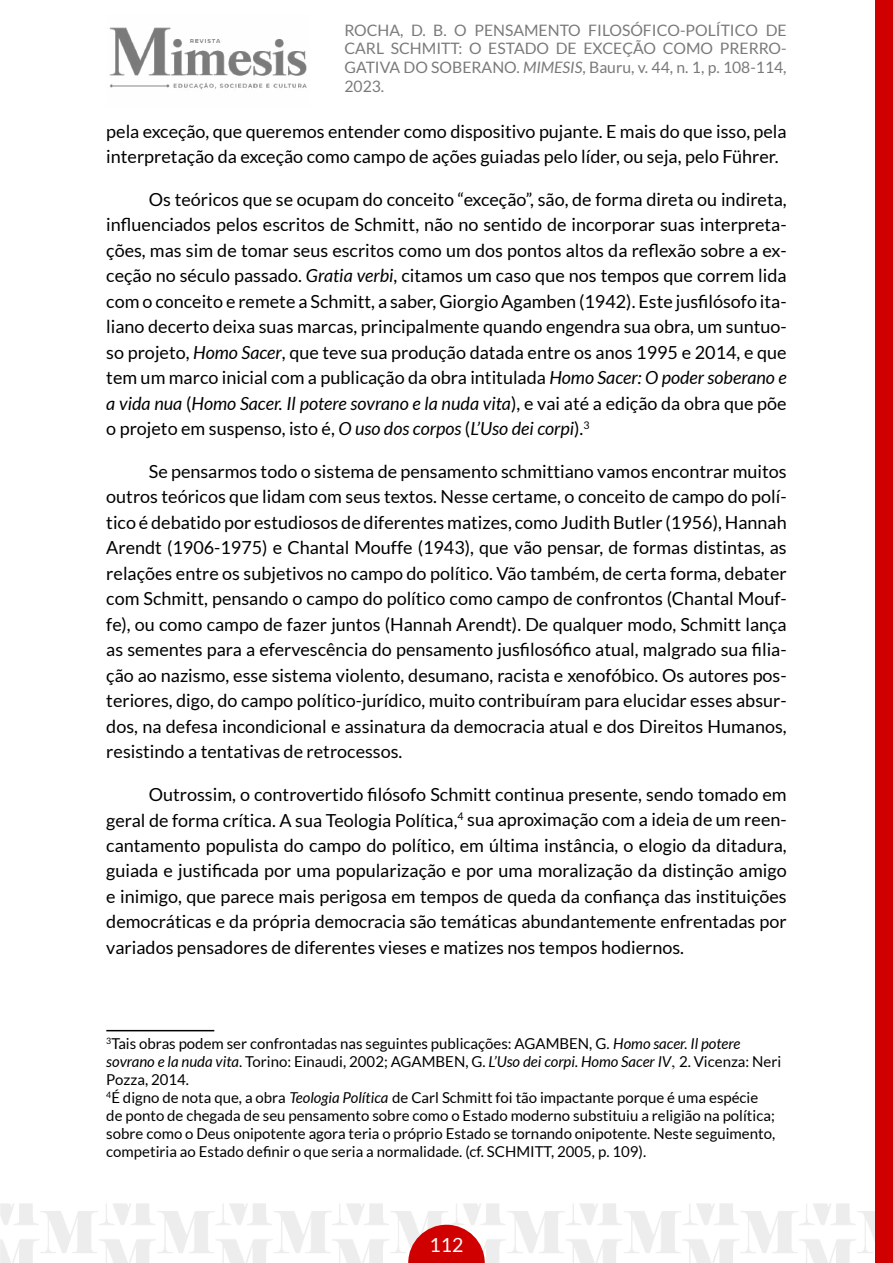
<style>
.page{position:relative;width:893px;height:1263px;background:#fff}
.page>*{position:absolute;margin:0;border:0;box-sizing:border-box;transform-origin:0 0}
.t1{font:19.5px "Lato";color:#fff}
.t2{font:18px/25.5px "Lato";color:#000;text-align:justify}
.t3{font:15.75px/18.9px "Lato";color:#7a7a7a;text-align:justify}
.t4{font:15px/18px "Lato";color:#000}
.s1{font-style:italic}
.s2{font-family:"Times New Roman"}
</style>
<div class="page">
<img style="left:0;top:1203px;width:876px;height:60px">
<img style="left:109px;top:27px;width:198px;height:63px">
<div style="left:876px;top:0;width:17px;height:1263px;background:#d10000"></div>
<svg style="left:408px;top:1225px;width:77px;height:38px;background:#d93535"></svg>
<hr style="left:106px;top:1030px;width:108px;height:1px;background:#000">
<p class="t3" style="left:344px;top:20px;width:444px">ROCHA, D. B. O PENSAMENTO FILOSÓFICO-POLÍTICO DE CARL SCHMITT: O ESTADO DE EXCEÇÃO COMO PRERRO-GATIVA DO SOBERANO. <span class="s1">MIMESIS</span>, Bauru, v. 44, n. 1, p. 108-114, 2023.</p>
<p class="t2" style="left:106px;top:118px;width:682px">pela exceção, que queremos entender como dispositivo pujante. E mais do que isso, pela interpretação da exceção como campo de ações guiadas pelo líder, ou seja, pelo Führer.</p>
<p class="t2" style="left:106px;top:186px;width:682px;text-indent:43px">Os teóricos que se ocupam do conceito “exceção”, são, de forma direta ou indireta, influenciados pelos escritos de Schmitt, não no sentido de incorporar suas interpreta&shy;ções, mas sim de tomar seus escritos como um dos pontos altos da reflexão sobre a ex&shy;ceção no século passado. <span class="s1">Gratia verbi</span>, citamos um caso que nos tempos que correm lida com o conceito e remete a Schmitt, a saber, Giorgio Agamben (1942). Este jusfilósofo ita&shy;liano decerto deixa suas marcas, principalmente quando engendra sua obra, um suntuo&shy;so projeto, <span class="s1">Homo Sacer</span>, que teve sua produção datada entre os anos 1995 e 2014, e que tem um marco inicial com a publicação da obra intitulada <span class="s1">Homo Sacer: O poder soberano e a vida nua</span> (<span class="s1">Homo Sacer. Il potere sovrano e la nuda vita</span>), e vai até a edição da obra que põe o projeto em suspenso, isto é, <span class="s1">O uso dos corpos</span> (<span class="s1">L’Uso dei corpi</span>).<sup>3</sup></p>
<p class="t2" style="left:106px;top:458px;width:682px;text-indent:43px">Se pensarmos todo o sistema de pensamento schmittiano vamos encontrar muitos outros teóricos que lidam com seus textos. Nesse certame, o conceito de campo do polí&shy;tico é debatido por estudiosos de diferentes matizes, como Judith Butler (1956), Hannah Arendt (1906-1975) e Chantal Mouffe (1943), que vão pensar, de formas distintas, as relações entre os subjetivos no campo do político. Vão também, de certa forma, debater com Schmitt, pensando o campo do político como campo de confrontos (Chantal Mouf&shy;fe), ou como campo de fazer juntos (Hannah Arendt). De qualquer modo, Schmitt lança as sementes para a efervescência do pensamento jusfilosófico atual, malgrado sua filia&shy;ção ao nazismo, esse sistema violento, desumano, racista e xenofóbico. Os autores pos&shy;teriores, digo, do campo político-jurídico, muito contribuíram para elucidar esses absur&shy;dos, na defesa incondicional e assinatura da democracia atual e dos Direitos Humanos, resistindo a tentativas de retrocessos.</p>
<p class="t2" style="left:106px;top:782px;width:682px;text-indent:43px">Outrossim, o controvertido filósofo Schmitt continua presente, sendo tomado em geral de forma crítica. A sua Teologia Política,<sup>4</sup> sua aproximação com a ideia de um reen&shy;cantamento populista do campo do político, em última instância, o elogio da ditadura, guiada e justificada por uma popularização e por uma moralização da distinção amigo e inimigo, que parece mais perigosa em tempos de queda da confiança das instituições democráticas e da própria democracia são temáticas abundantemente enfrentadas por variados pensadores de diferentes vieses e matizes nos tempos hodiernos.</p>
<p class="t4" style="left:106px;top:1034px;width:676px"><sup>3</sup>Tais obras podem ser confrontadas nas seguintes publicações: AGAMBEN, G. <span class="s1">Homo sacer. Il potere sovrano e la nuda vita</span>. Torino: Einaudi, 2002; AGAMBEN, G. <span class="s1">L’Uso dei corpi. Homo Sacer IV</span><span class="s2">,</span> 2. Vicenza: Neri Pozza, 2014.<br><sup>4</sup>É digno de nota que, a obra <span class="s1">Teologia Política</span> de Carl Schmitt foi tão impactante porque é uma espécie<br>de ponto de chegada de seu pensamento sobre como o Estado moderno substituiu a religião na política; sobre como o Deus onipotente agora teria o próprio Estado se tornando onipotente. Neste seguimento, competiria ao Estado definir o que seria a normalidade. (cf. SCHMITT, 2005, p. 109).</p>
<p class="t1" style="left:429px;top:1234px;width:35px">112</p>
</div>
